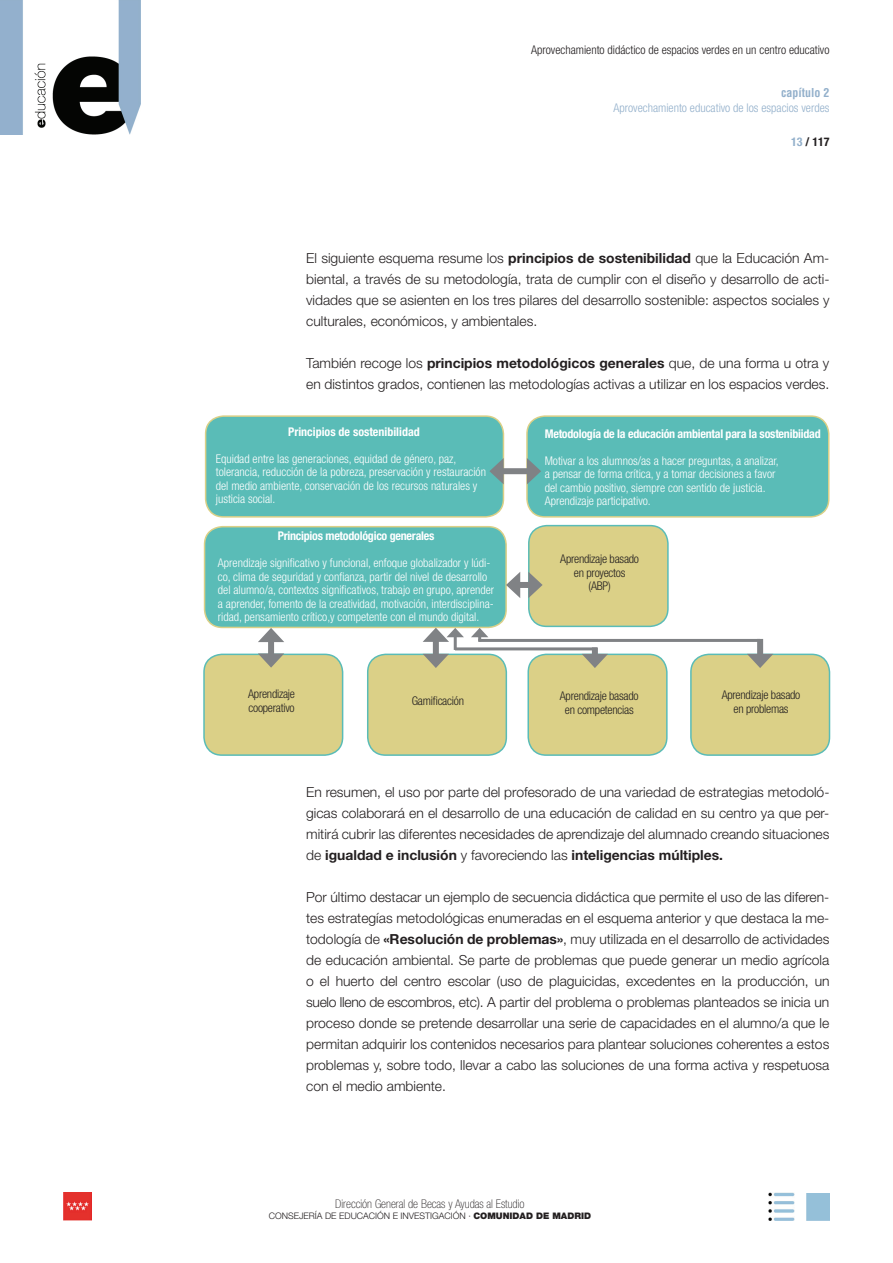
<style>
.page{position:relative;width:893px;height:1263px;background:#fff}
.page>*{position:absolute;margin:0;border:0;box-sizing:border-box;transform-origin:0 0}
.t1{font:300 13.8px/21px "Helvetica Neue LT Std";color:#231f20;text-align:justify}
.t2{font:300 condensed 12px/13.5px "Helvetica Neue LT Std";color:#fff}
.t3{font:300 condensed 12px/13.5px "Helvetica Neue LT Std";letter-spacing:-.02em;color:#231f20;text-align:center}
.t4{font:700 condensed 12px "Helvetica Neue LT Std";letter-spacing:-.02em;color:#fff}
.t5{font:300 condensed 12px "Helvetica Neue LT Com";color:#231f20}
.t6{font:300 condensed 12px "Helvetica Neue LT Com";color:#93b0cb}
.t7{font:100 condensed 12px "Helvetica Neue LT Std";color:#231f20}
.t8{font:700 condensed 12px "Helvetica Neue LT Std";color:#fff}
.t9{font:700 condensed 12px "Helvetica LT Std";color:#93b0cb}
.t10{font:700 condensed 12px "Helvetica Neue LT Std";color:#231f20}
.t11{font:300 9px "Helvetica Neue LT Std";color:#231f20}
.s1{color:#93b0cb}
.s2{font-weight:700}
.s3{font-weight:900}
</style>
<div class="page">
<img style="left:0;top:0;width:140px;height:134px">
<img style="left:64px;top:1193px;width:27px;height:27px">
<img style="left:769px;top:1193px;width:25px;height:27px">
<img style="left:806px;top:1193px;width:23px;height:27px">
<div style="left:206px;top:416px;width:297px;height:101px;background:#5abcb7;border-radius:18px"></div>
<div style="left:205px;top:415px;width:299px;height:103px;border:2px solid #dbd087;border-radius:18px"></div>
<div style="left:527px;top:416px;width:302px;height:101px;background:#5abcb7;border-radius:18px"></div>
<div style="left:526px;top:415px;width:303px;height:103px;border:2px solid #dbd087;border-radius:18px"></div>
<div style="left:529px;top:526px;width:139px;height:100px;background:#dbd087;border-radius:18px"></div>
<div style="left:528px;top:525px;width:141px;height:102px;border:2px solid #5abcb7;border-radius:18px"></div>
<div style="left:205px;top:527px;width:301px;height:100px;background:#5abcb7;border-radius:18px"></div>
<div style="left:204px;top:526px;width:303px;height:102px;border:2px solid #dbd087;border-radius:18px"></div>
<div style="left:204px;top:654px;width:139px;height:101px;background:#dbd087;border-radius:18px"></div>
<div style="left:203px;top:654px;width:140px;height:102px;border:2px solid #5abcb7;border-radius:18px"></div>
<div style="left:368px;top:654px;width:138px;height:101px;background:#dbd087;border-radius:18px"></div>
<div style="left:367px;top:654px;width:140px;height:102px;border:2px solid #5abcb7;border-radius:18px"></div>
<div style="left:691px;top:654px;width:138px;height:101px;background:#dbd087;border-radius:18px"></div>
<div style="left:690px;top:654px;width:140px;height:102px;border:2px solid #5abcb7;border-radius:18px"></div>
<div style="left:528px;top:654px;width:139px;height:101px;background:#dbd087;border-radius:18px"></div>
<div style="left:527px;top:654px;width:141px;height:102px;border:2px solid #5abcb7;border-radius:18px"></div>
<div style="left:268px;top:637px;width:6px;height:22px;background:#808285"></div>
<svg style="left:258px;top:628px;width:26px;height:14px"></svg>
<svg style="left:258px;top:653px;width:26px;height:15px"></svg>
<div style="left:592px;top:647px;width:6px;height:12px;background:#808285"></div>
<svg style="left:582px;top:654px;width:26px;height:14px"></svg>
<hr style="left:454px;top:635px;width:3px;height:15px;background:#808285">
<div style="left:757px;top:639px;width:6px;height:20px;background:#808285"></div>
<svg style="left:747px;top:654px;width:26px;height:14px"></svg>
<hr style="left:478px;top:639px;width:282px;height:3px;background:#808285">
<svg style="left:471px;top:628px;width:17px;height:11px"></svg>
<div style="left:433px;top:636px;width:6px;height:23px;background:#808285"></div>
<svg style="left:423px;top:628px;width:41px;height:14px"></svg>
<svg style="left:423px;top:654px;width:26px;height:14px"></svg>
<hr style="left:455px;top:647px;width:142px;height:3px;background:#808285">
<div style="left:498px;top:468px;width:34px;height:6px;background:#808285"></div>
<svg style="left:489px;top:458px;width:15px;height:26px"></svg>
<svg style="left:527px;top:458px;width:14px;height:26px"></svg>
<div style="left:515px;top:582px;width:19px;height:6px;background:#808285"></div>
<svg style="left:506px;top:572px;width:14px;height:26px"></svg>
<svg style="left:528px;top:572px;width:15px;height:26px"></svg>
<p class="t5" style="left:531px;top:43px;width:300px">Aprovechamiento didáctico de espacios verdes en un centro educativo</p>
<p class="t9" style="left:781px;top:85px;width:50px">capítulo 2</p>
<p class="t6" style="left:613px;top:101px;width:217px">Aprovechamiento educativo de los espacios verdes</p>
<p class="t10" style="left:791px;top:134px;width:40px"><span class="s1">13</span> / 117</p>
<p class="t1" style="left:306px;top:247px;width:525px">El siguiente esquema resume los <span class="s2">principios de sostenibilidad</span> que la Educación Am&shy;biental, a través de su metodología, trata de cumplir con el diseño y desarrollo de acti&shy;vidades que se asienten en los tres pilares del desarrollo sostenible: aspectos sociales y culturales, económicos, y ambientales.</p>
<p class="t1" style="left:306px;top:352px;width:525px">También recoge los <span class="s2">principios metodológicos generales</span> que, de una forma u otra y en distintos grados, contienen las metodologías activas a utilizar en los espacios verdes.</p>
<p class="t8" style="left:288px;top:424px;width:133px">Principios de sostenibilidad</p>
<p class="t2" style="left:216px;top:452px;width:272px">Equidad entre las generaciones, equidad de género, paz, tolerancia, reducción de la pobreza, preservación y restauración del medio ambiente, conservación de los recursos naturales y justicia social.</p>
<p class="t4" style="left:545px;top:426px;width:277px">Metodología de la educación ambiental para la sostenibiidad</p>
<p class="t2" style="left:545px;top:454px;width:236px">Motivar a los alumnos/as a hacer preguntas, a analizar, a pensar de forma crítica, y a tomar decisiones a favor del cambio positivo, siempre con sentido de justicia.<br>Aprendizaje participativo.</p>
<p class="t4" style="left:278px;top:529px;width:158px">Principios metodológico generales</p>
<p class="t2" style="left:218px;top:556px;width:278px">Aprendizaje significativo y funcional, enfoque globalizador y lúdi&shy;co, clima de seguridad y confianza, partir del nivel de desarrollo del alumno/a, contextos significativos, trabajo en grupo, aprender a aprender, fomento de la creatividad, motivación, interdisciplina&shy;ridad, pensamiento crítico,y competente con el mundo digital.</p>
<p class="t3" style="left:560px;top:552px;width:80px">Aprendizaje basado en proyectos<br>(ABP)</p>
<p class="t3" style="left:248px;top:687px;width:48px;text-align:left">Aprendizaje cooperativo</p>
<p class="t3" style="left:412px;top:694px;width:54px">Gamificación</p>
<p class="t3" style="left:560px;top:689px;width:80px">Aprendizaje basado en competencias</p>
<p class="t3" style="left:722px;top:688px;width:80px">Aprendizaje basado en problemas</p>
<p class="t1" style="left:306px;top:781px;width:525px">En resumen, el uso por parte del profesorado de una variedad de estrategias metodoló&shy;gicas colaborará en el desarrollo de una educación de calidad en su centro ya que per&shy;mitirá cubrir las diferentes necesidades de aprendizaje del alumnado creando situaciones de <span class="s2">igualdad e inclusión</span> y favoreciendo las <span class="s2">inteligencias múltiples.</span></p>
<p class="t1" style="left:306px;top:886px;width:525px">Por último destacar un ejemplo de secuencia didáctica que permite el uso de las diferen&shy;tes estrategías metodológicas enumeradas en el esquema anterior y que destaca la me&shy;todología de <span class="s2">«Resolución de problemas»</span>, muy utilizada en el desarrollo de actividades de educación ambiental. Se parte de problemas que puede generar un medio agrícola o el huerto del centro escolar (uso de plaguicidas, excedentes en la producción, un suelo lleno de escombros, etc). A partir del problema o problemas planteados se inicia un proceso donde se pretende desarrollar una serie de capacidades en el alumno/a que le permitan adquirir los contenidos necesarios para plantear soluciones coherentes a estos problemas y, sobre todo, llevar a cabo las soluciones de una forma activa y respetuosa con el medio ambiente.</p>
<p class="t7" style="left:335px;top:1197px;width:191px">Dirección General de Becas y Ayudas al Estudio</p>
<p class="t11" style="left:269px;top:1210px;width:324px">CONSEJERÍA DE EDUCACIÓN E INVESTIGACIÓN · <span class="s3">COMUNIDAD DE MADRID</span></p>
</div>
